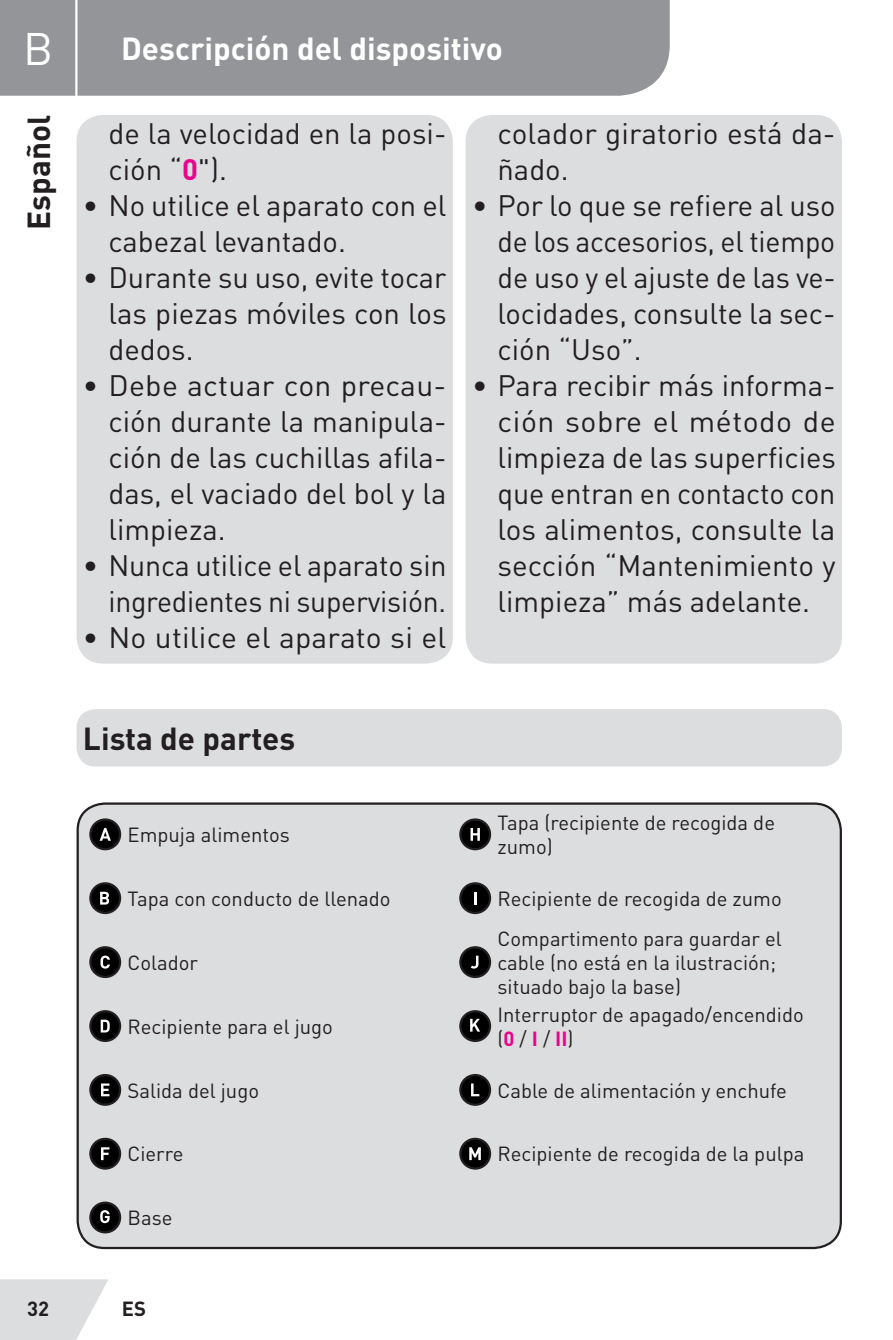
<style>
.page{position:relative;width:893px;height:1340px;background:#fff}
.page>*{position:absolute;margin:0;border:0;box-sizing:border-box;transform-origin:0 0}
.t1{font:45px "DIN Pro";color:#fff}
.t2{font:700 31.5px "DIN Pro";color:#fff}
.t3{font:700 31.5px "DIN Pro";color:#231f20}
.t4{font:29.25px/36px "DIN Pro";color:#231f20;text-align:justify}
.t5{font:20.25px/24.3px "DIN Pro";color:#231f20}
.t6{font:700 20.25px "DIN Pro";color:#231f20}
.s1{font-weight:700;color:#ed028c}
</style>
<div class="page">
<div style="left:0;top:0;width:670px;height:96px;background:#939598"></div>
<svg style="left:0;top:1279px;width:108px;height:60px;background:#e1e2e3"></svg>
<hr style="left:75px;top:0;width:3px;height:115px;background:#fff">
<div style="left:77px;top:709px;width:765px;height:57px;background:#dcdddf;border-radius:19px"></div>
<div style="left:78px;top:803px;width:763px;height:444px;background:#dcdddf;border-radius:27px"></div>
<div style="left:90px;top:819px;width:30px;height:30px;background:#000;border-radius:50%"></div>
<div style="left:89px;top:818px;width:32px;height:32px;border:2px solid #231f20;border-radius:50%"></div>
<svg style="left:100px;top:828px;width:11px;height:12px"></svg>
<div style="left:460px;top:819px;width:30px;height:30px;background:#000;border-radius:50%"></div>
<div style="left:459px;top:818px;width:32px;height:32px;border:2px solid #231f20;border-radius:50%"></div>
<svg style="left:470px;top:828px;width:10px;height:12px"></svg>
<div style="left:90px;top:883px;width:30px;height:30px;background:#000;border-radius:50%"></div>
<div style="left:89px;top:882px;width:32px;height:32px;border:2px solid #231f20;border-radius:50%"></div>
<svg style="left:100px;top:891px;width:9px;height:13px"></svg>
<div style="left:460px;top:883px;width:30px;height:30px;background:#000;border-radius:50%"></div>
<div style="left:459px;top:882px;width:32px;height:32px;border:2px solid #231f20;border-radius:50%"></div>
<svg style="left:474px;top:892px;width:2px;height:12px"></svg>
<div style="left:90px;top:947px;width:30px;height:30px;background:#000;border-radius:50%"></div>
<div style="left:89px;top:946px;width:32px;height:32px;border:2px solid #231f20;border-radius:50%"></div>
<svg style="left:100px;top:955px;width:10px;height:13px"></svg>
<div style="left:460px;top:947px;width:30px;height:30px;background:#000;border-radius:50%"></div>
<div style="left:459px;top:946px;width:32px;height:32px;border:2px solid #231f20;border-radius:50%"></div>
<svg style="left:471px;top:955px;width:7px;height:13px"></svg>
<div style="left:90px;top:1011px;width:30px;height:29px;background:#000;border-radius:50%"></div>
<div style="left:89px;top:1010px;width:32px;height:32px;border:2px solid #231f20;border-radius:50%"></div>
<svg style="left:101px;top:1019px;width:9px;height:13px"></svg>
<div style="left:460px;top:1011px;width:30px;height:29px;background:#000;border-radius:50%"></div>
<div style="left:459px;top:1010px;width:32px;height:32px;border:2px solid #231f20;border-radius:50%"></div>
<svg style="left:470px;top:1018px;width:10px;height:13px"></svg>
<div style="left:90px;top:1075px;width:30px;height:29px;background:#000;border-radius:50%"></div>
<div style="left:89px;top:1073px;width:32px;height:32px;border:2px solid #231f20;border-radius:50%"></div>
<svg style="left:101px;top:1083px;width:8px;height:13px"></svg>
<div style="left:460px;top:1075px;width:30px;height:29px;background:#000;border-radius:50%"></div>
<div style="left:459px;top:1073px;width:32px;height:32px;border:2px solid #231f20;border-radius:50%"></div>
<svg style="left:471px;top:1083px;width:8px;height:13px"></svg>
<div style="left:90px;top:1138px;width:30px;height:30px;background:#000;border-radius:50%"></div>
<div style="left:89px;top:1137px;width:32px;height:32px;border:2px solid #231f20;border-radius:50%"></div>
<svg style="left:101px;top:1147px;width:8px;height:13px"></svg>
<div style="left:460px;top:1138px;width:30px;height:30px;background:#000;border-radius:50%"></div>
<div style="left:459px;top:1137px;width:32px;height:32px;border:2px solid #231f20;border-radius:50%"></div>
<svg style="left:469px;top:1147px;width:12px;height:13px"></svg>
<div style="left:90px;top:1202px;width:30px;height:30px;background:#000;border-radius:50%"></div>
<div style="left:89px;top:1201px;width:32px;height:32px;border:2px solid #231f20;border-radius:50%"></div>
<svg style="left:100px;top:1210px;width:10px;height:13px"></svg>
<div style="left:467px;top:116px;width:374px;height:546px;background:#dcdddf;border-radius:26px"></div>
<div style="left:466px;top:115px;width:376px;height:548px;border:2px solid #dcdddf;border-radius:26px"></div>
<div style="left:78px;top:116px;width:374px;height:546px;background:#dcdddf;border-radius:26px"></div>
<div style="left:77px;top:115px;width:376px;height:548px;border:2px solid #dcdddf;border-radius:26px"></div>
<h1 class="t1" style="left:23px;top:18px;width:32px">B</h1>
<p class="t2" style="left:121px;top:27px;width:383px">Descripción del dispositivo</p>
<p class="t3" style="left:18px;top:229px;width:116px;rotate:-90deg">Español</p>
<p class="t4" style="left:108px;top:114px;width:340px">de la velocidad en la posi&shy;ción “<span class="s1">0</span>").</p>
<p class="t4" style="left:108px;top:186px;width:340px;text-indent:-26px">• No utilice el aparato con el cabezal levantado.</p>
<p class="t4" style="left:108px;top:258px;width:340px;text-indent:-26px">• Durante su uso, evite tocar las piezas móviles con los dedos.</p>
<p class="t4" style="left:108px;top:366px;width:340px;text-indent:-26px">• Debe actuar con precau&shy;ción durante la manipula&shy;ción de las cuchillas afila&shy;das, el vaciado del bol y la limpieza.</p>
<p class="t4" style="left:83px;top:546px;width:365px;text-align:right">• Nunca utilice el aparato sin ingredientes ni supervisión.</p>
<p class="t4" style="left:83px;top:618px;width:365px">• No utilice el aparato si el</p>
<p class="t4" style="left:497px;top:114px;width:340px">colador giratorio está da&shy;ñado.</p>
<p class="t4" style="left:497px;top:186px;width:340px;text-indent:-26px">• Por lo que se refiere al uso de los accesorios, el tiempo de uso y el ajuste de las ve&shy;locidades, consulte la sec&shy;ción “Uso”.</p>
<p class="t4" style="left:497px;top:366px;width:340px;text-indent:-26px">• Para recibir más informa&shy;ción sobre el método de limpieza de las superficies que entran en contacto con los alimentos, consulte la sección “Mantenimiento y limpieza” más adelante.</p>
<p class="t3" style="left:83px;top:717px;width:214px">Lista de partes</p>
<p class="t5" style="left:128px;top:821px;width:164px">Empuja alimentos</p>
<p class="t5" style="left:497px;top:809px;width:279px">Tapa (recipiente de recogida de zumo)</p>
<p class="t5" style="left:128px;top:885px;width:264px">Tapa con conducto de llenado</p>
<p class="t5" style="left:497px;top:885px;width:286px">Recipiente de recogida de zumo</p>
<p class="t5" style="left:128px;top:949px;width:72px">Colador</p>
<p class="t5" style="left:128px;top:1013px;width:207px">Recipiente para el jugo</p>
<p class="t5" style="left:497px;top:925px;width:286px">Compartimento para guardar el cable (no está en la ilustración; situado bajo la base)</p>
<p class="t5" style="left:497px;top:1001px;width:308px">Interruptor de apagado/encendido (<span class="s1">0</span>/<span class="s1">I</span>/<span class="s1">II</span>)</p>
<p class="t5" style="left:128px;top:1077px;width:133px">Salida del jugo</p>
<p class="t5" style="left:497px;top:1077px;width:291px">Cable de alimentación y enchufe</p>
<p class="t5" style="left:128px;top:1141px;width:57px">Cierre</p>
<p class="t5" style="left:497px;top:1141px;width:308px">Recipiente de recogida de la pulpa</p>
<p class="t5" style="left:128px;top:1204px;width:46px">Base</p>
<p class="t6" style="left:27px;top:1294px;width:23px">32</p>
<p class="t6" style="left:122px;top:1294px;width:26px">ES</p>
</div>
